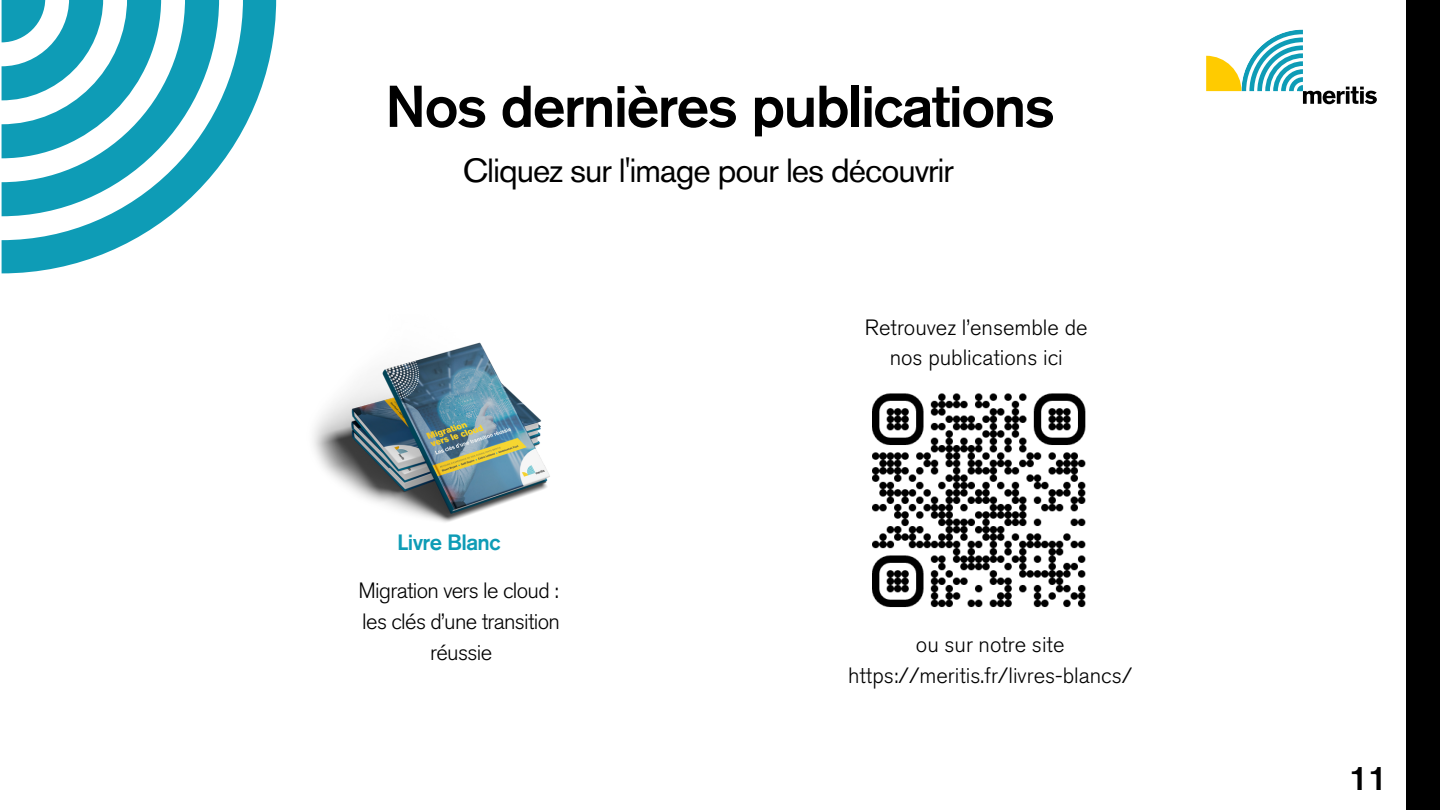
<style>
.page{position:relative;width:1440px;height:810px;background:#fff}
.page>*{position:absolute;margin:0;border:0;box-sizing:border-box;transform-origin:0 0}
.t1{font:500 58.3px "Akzidenz Grotesk Std";letter-spacing:-.03em;color:#000}
.t2{font:500 34px "Akzidenz Grotesk Std";color:#000}
.t3{font:33.2px "Akzidenz Grotesk Std";letter-spacing:-.03em;color:#000}
.t4{font:300 22px/30.8px "Akzidenz Grotesk Std";color:#000;text-align:center}
.t5{font:300 22px/30.8px "Akzidenz Grotesk Std";letter-spacing:-.03em;color:#000;text-align:center}
.t6{font:500 22px "Akzidenz Grotesk Std";letter-spacing:-.03em;color:#0e9cb6}
</style>
<div class="page">
<div style="left:1406px;top:0;width:34px;height:810px;background:#000"></div>
<svg style="left:2px;top:0;width:274px;height:273px"></svg>
<svg style="left:2px;top:0;width:217px;height:216px;fill:#0e9cb6"></svg>
<svg style="left:2px;top:0;width:159px;height:158px"></svg>
<img style="left:313px;top:342px;width:237px;height:180px">
<img style="left:872px;top:393px;width:214px;height:215px">
<svg style="left:1206px;top:30px;width:171px;height:74px"></svg>
<h1 class="t1" style="left:385px;top:71px;width:671px">Nos dernières publications</h1>
<h3 class="t3" style="left:463px;top:151px;width:493px">Cliquez sur l'image pour les découvrir</h3>
<p class="t6" style="left:397px;top:529px;width:105px">Livre Blanc</p>
<p class="t5" style="left:359px;top:575px;width:203px">Migration vers le cloud : les clés d’une transition réussie</p>
<p class="t4" style="left:865px;top:312px;width:224px">Retrouvez l’ensemble de nos publications ici</p>
<p class="t4" style="left:848px;top:630px;width:286px">ou sur notre site https://meritis.fr/livres-blancs/</p>
<h2 class="t2" style="left:1349px;top:758px;width:40px">11</h2>
</div>
